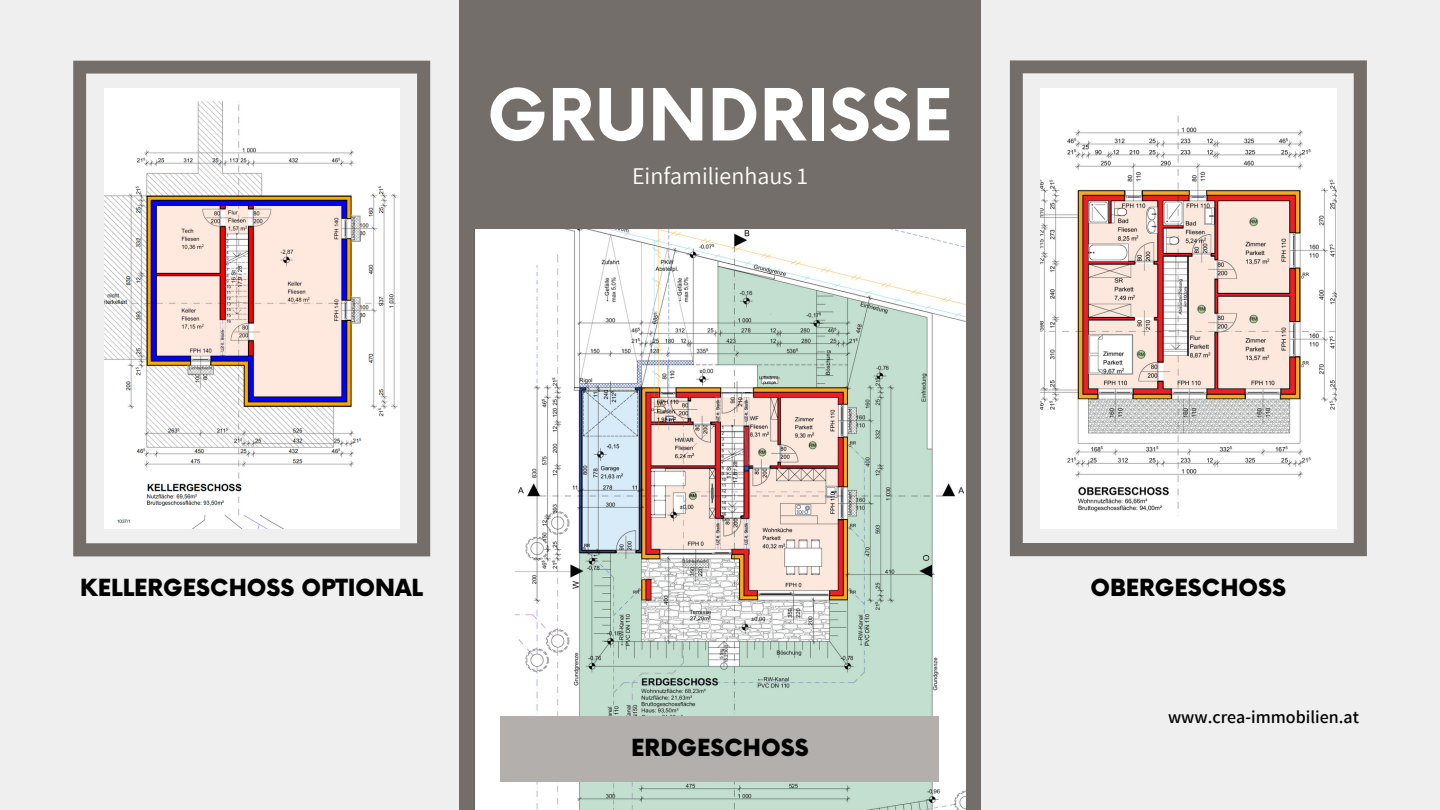
<style>
.page{position:relative;width:1440px;height:810px;background:#efefef}
.page>*{position:absolute;margin:0;border:0;box-sizing:border-box;transform-origin:0 0}
.t1{font:700 70px "Now";color:#fff}
.t2{font:24px "Assistant";color:#fff}
.t3{font:900 23px "Now";color:#000}
.t4{font:600 18px "Assistant";color:#000}
</style>
<div class="page">
<svg style="left:73px;top:61px;width:357px;height:495px"></svg>
<img style="left:104px;top:88px;width:296px;height:441px">
<div style="left:459px;top:0;width:522px;height:810px;background:#746e6b"></div>
<img style="left:474px;top:229px;width:492px;height:581px">
<div style="left:501px;top:717px;width:438px;height:65px;background:#b3afad"></div>
<svg style="left:1010px;top:60px;width:357px;height:496px"></svg>
<img style="left:1041px;top:88px;width:295px;height:441px">
<h1 class="t1" style="left:487px;top:77px;width:467px">GRUNDRISSE</h1>
<p class="t2" style="left:632px;top:160px;width:177px">Einfamilienhaus 1</p>
<p class="t3" style="left:80px;top:575px;width:344px">KELLERGESCHOSS OPTIONAL</p>
<p class="t3" style="left:1090px;top:575px;width:197px">OBERGESCHOSS</p>
<p class="t3" style="left:631px;top:735px;width:179px">ERDGESCHOSS</p>
<p class="t4" style="left:1168px;top:705px;width:192px">www.crea-immobilien.at</p>
</div>
